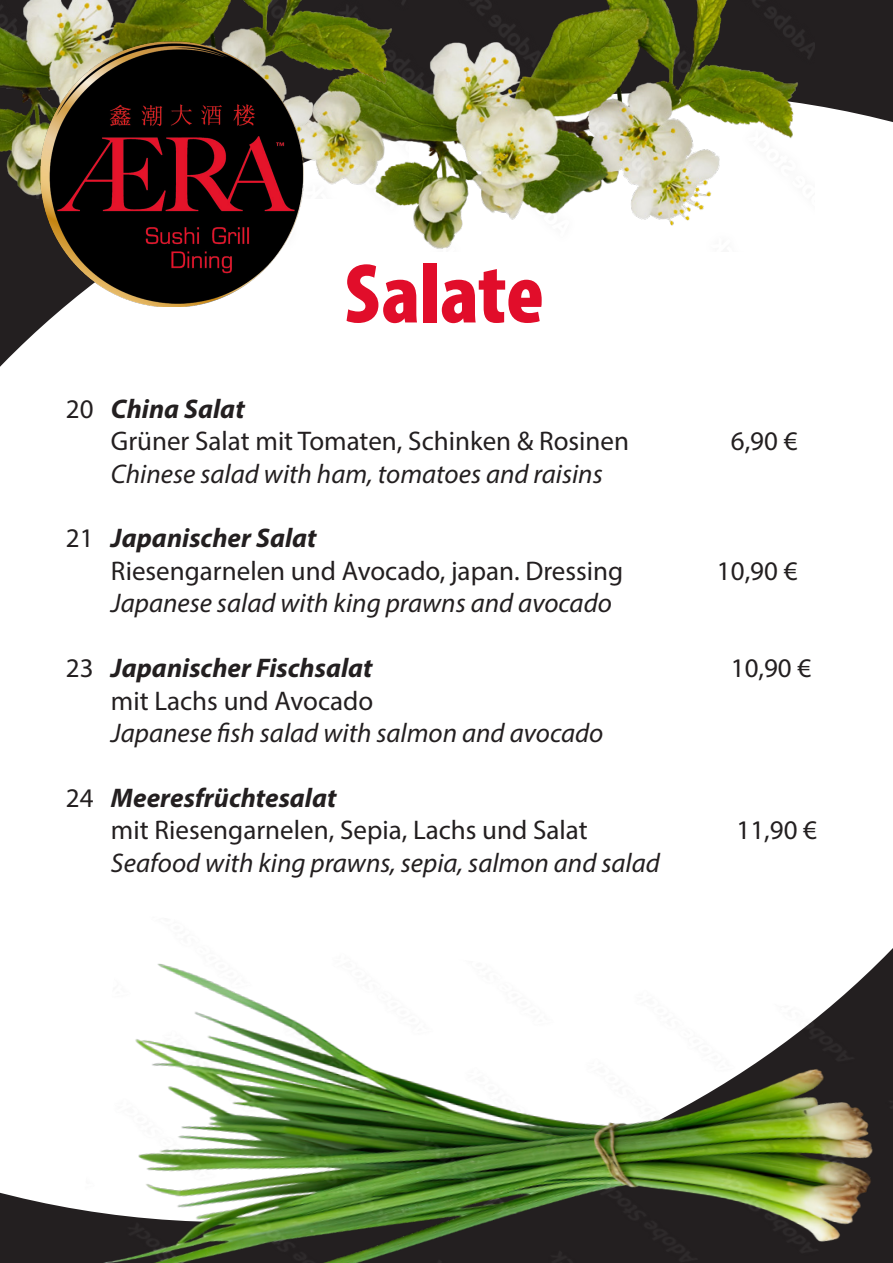
<style>
.page{position:relative;width:893px;height:1263px;background:#fff}
.page>*{position:absolute;margin:0;border:0;box-sizing:border-box;transform-origin:0 0}
.t1{font:900 condensed 85.5px "Myriad Pro";color:#e10d2a}
.t2{font:27px/32.4px "Myriad Pro";color:#231f20}
.t3{font:italic 27px "Myriad Pro";color:#231f20}
.t4{font:italic 700 27px "Myriad Pro";color:#231f20}
.s1{font-weight:700;font-style:italic}
.s2{font-weight:400;font-style:normal}
</style>
<div class="page">
<svg style="left:0;top:0;width:893px;height:367px"></svg>
<svg style="left:0;top:1192px;width:74px;height:71px;background:#3f3c3d"></svg>
<img style="left:304px;top:0;width:510px;height:252px">
<img style="left:0;top:0;width:408px;height:199px">
<img style="left:41px;top:41px;width:263px;height:266px">
<img style="left:74px;top:948px;width:819px;height:315px">
<h1 class="t1" style="left:345px;top:239px;width:201px">Salate</h1>
<p class="t2" style="left:111px;top:392px;width:520px;text-indent:-45px">20 <span class="s1">China Salat<br></span>Grüner Salat mit Tomaten, Schinken &amp; Rosinen</p>
<p class="t3" style="left:111px;top:457px;width:493px">Chinese salad with ham, tomatoes and raisins</p>
<p class="t2" style="left:111px;top:522px;width:514px;text-indent:-45px">21 <span class="s1">Japanischer Salat<br></span>Riesengarnelen und Avocado, japan. Dressing</p>
<p class="t3" style="left:111px;top:586px;width:503px">Japanese salad with king prawns and avocado</p>
<p class="t2" style="left:731px;top:425px;width:68px">6,90 €</p>
<p class="t2" style="left:717px;top:554px;width:82px">10,90 €</p>
<p class="t4" style="left:66px;top:650px;width:308px"><span class="s2">23</span> Japanischer Fischsalat</p>
<p class="t2" style="left:731px;top:651px;width:82px">10,90 €</p>
<p class="t2" style="left:111px;top:684px;width:264px">mit Lachs und Avocado</p>
<p class="t3" style="left:111px;top:716px;width:494px">Japanese fish salad with salmon and avocado</p>
<p class="t2" style="left:111px;top:781px;width:478px;text-indent:-45px">24 <span class="s1">Meeresfrüchtesalat<br></span>mit Riesengarnelen, Sepia, Lachs und Salat</p>
<p class="t3" style="left:111px;top:846px;width:551px">Seafood with king prawns, sepia, salmon and salad</p>
<p class="t2" style="left:736px;top:813px;width:82px">11,90 €</p>
</div>
